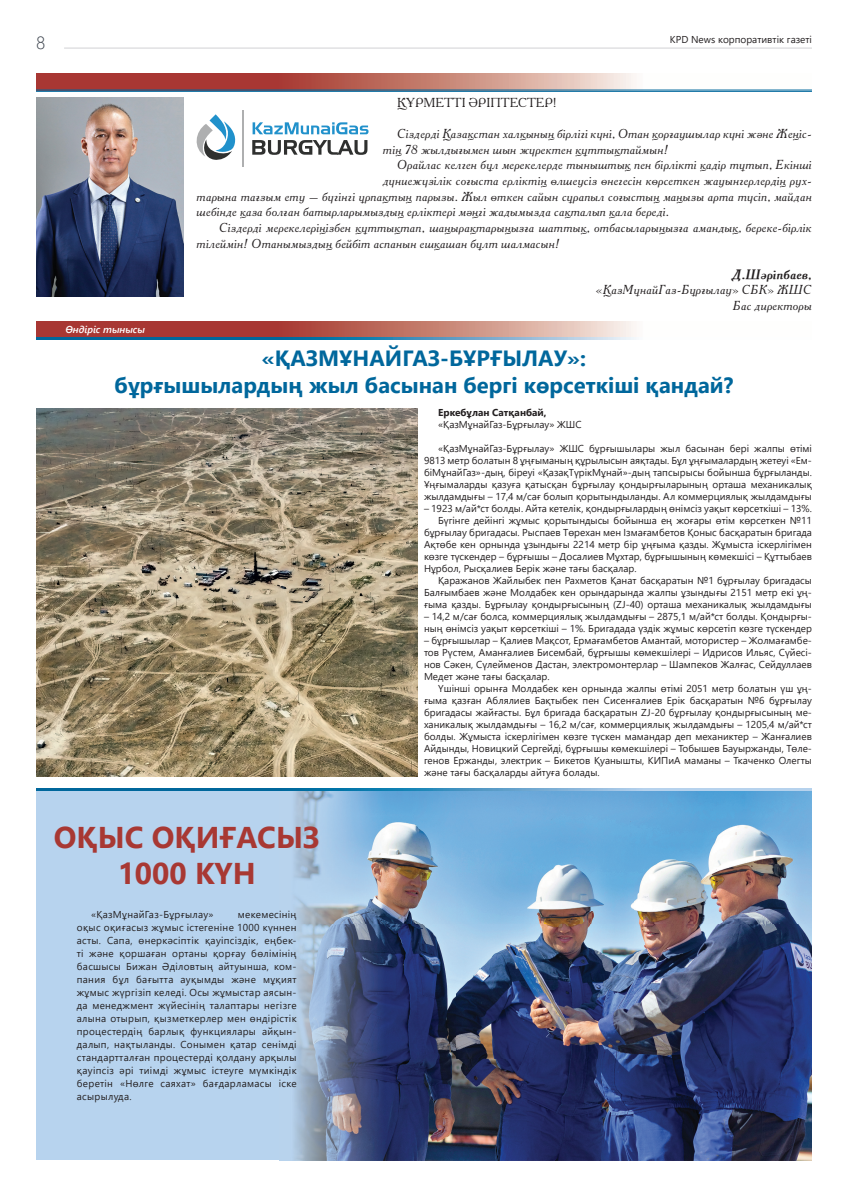
<style>
.page{position:relative;width:848px;height:1197px;background:#fff}
.page>*{position:absolute;margin:0;border:0;box-sizing:border-box;transform-origin:0 0}
.t1{font:700 30px/36px "Segoe UI";color:#a83833;text-align:center}
.t2{font:700 22px/26.4px "Segoe UI";color:#00679c;text-align:center}
.t3{font:300 18px "Segoe UI";color:#3d444e}
.t4{font:italic 13px/15.6px "Academy DT";color:#231f20}
.t5{font:13px "Academy DT";color:#231f20}
.t6{font:italic 700 13px "Academy.kz";color:#231f20}
.t7{font:10px/12px "Segoe UI";color:#231f20;text-align:justify}
.t8{font:10px "Segoe UI";letter-spacing:.03em;color:#231f20}
.t9{font:700 10px "Segoe UI";color:#231f20}
.t10{font:italic 600 10px "Segoe UI";color:#fff}
</style>
<div class="page">
<hr style="left:64px;top:48px;width:748px;height:1px;background:#d1d2d4">
<div style="left:36px;top:788px;width:776px;height:371px;background:#b7d3ee"></div>
<img style="left:279px;top:790px;width:533px;height:369px">
<svg style="left:36px;top:74px;width:776px;height:16px"></svg>
<hr style="left:36px;top:91px;width:776px;height:1px;background:#00679c">
<hr style="left:36px;top:90px;width:776px;height:1px;background:#00679c">
<svg style="left:196px;top:114px;width:40px;height:46px"></svg>
<svg style="left:252px;top:140px;width:115px;height:15px"></svg>
<svg style="left:252px;top:122px;width:116px;height:12px"></svg>
<hr style="left:243px;top:110px;width:1px;height:57px;background:#aeafb0">
<img style="left:36px;top:98px;width:148px;height:198px">
<svg style="left:36px;top:321px;width:600px;height:16px;background:#be6c63"></svg>
<svg style="left:36px;top:337px;width:600px;height:2px"></svg>
<svg style="left:36px;top:788px;width:594px;height:2px"></svg>
<img style="left:36px;top:408px;width:382px;height:368px">
<h3 class="t3" style="left:36px;top:26px;width:11px">8</h3>
<p class="t7" style="left:670px;top:33px;width:143px">KPD News корпоративтік газеті</p>
<h3 class="t5" style="left:397px;top:94px;width:161px">ҚҰРМЕТТІ ӘРІПТЕСТЕР!</h3>
<h3 class="t4" style="left:383px;top:126px;width:430px;text-indent:14px">Сіздерді Қазақстан халқының бірлігі күні, Отан қорғаушылар күні және Жеңіс&shy;тің 78 жылдығымен шын жүректен құттықтаймын!</h3>
<h3 class="t4" style="left:397px;top:157px;width:416px">Орайлас келген бұл мерекелерде тыныштық пен бірлікті қадір тұтып, Екінші</h3>
<h3 class="t4" style="left:383px;top:173px;width:430px">дүниежүзілік соғыста ерліктің өлшеусіз өнегесін көрсеткен жауынгерлердің рух-</h3>
<h3 class="t4" style="left:197px;top:188px;width:617px">тарына тағзым ету – бүгінгі ұрпақтың парызы. Жыл өткен сайын сұрапыл соғыстың маңызы арта түсіп, майдан</h3>
<h3 class="t4" style="left:197px;top:204px;width:474px">шебінде қаза болған батырларымыздың ерліктері мәңгі жадымызда сақталып қала береді.</h3>
<h3 class="t4" style="left:219px;top:220px;width:594px">Сіздерді мерекелеріңізбен құттықтап, шаңырақтарыңызға шаттық, отбасыларыңызға амандық, береке-бірлік</h3>
<h3 class="t4" style="left:197px;top:235px;width:365px">тілеймін! Отанымыздың бейбіт аспанын ешқашан бұлт шалмасын!</h3>
<h3 class="t6" style="left:731px;top:266px;width:82px">Д.Шәріпбаев,</h3>
<h3 class="t4" style="left:596px;top:282px;width:217px;text-align:right">«ҚазМұнайГаз-Бұрғылау» СБК» ЖШС<br>Бас директоры</h3>
<p class="t10" style="left:65px;top:320px;width:81px">Өндіріс тынысы</p>
<h2 class="t2" style="left:115px;top:343px;width:620px">«ҚАЗМҰНАЙГАЗ-БҰРҒЫЛАУ»:<br>бұрғышылардың жыл басынан бергі көрсеткіші қандай?</h2>
<p class="t9" style="left:438px;top:403px;width:110px">Еркебұлан Сатқанбай,</p>
<p class="t7" style="left:438px;top:417px;width:145px">«ҚазМұнайГаз-Бұрғылау» ЖШС</p>
<p class="t7" style="left:424px;top:441px;width:389px;text-indent:14px">«ҚазМұнайГаз-Бұрғылау» ЖШС бұрғышылары жыл басынан бері жалпы өтімі 9813 метр болатын 8 ұңғыманың құрылысын аяқтады. Бұл ұңғымалардың жетеуі «Ем&shy;біМұнайГаз»-дың, біреуі «ҚазақТүрікМұнай»-дың тапсырысы бойынша бұрғыланды.<br>Ұңғымаларды қазуға қатысқан бұрғылау қондырғыларының орташа механикалық жылдамдығы – 17,4 м/сағ болып қорытындыланды. Ал коммерциялық жылдамдығы</p>
<p class="t7" style="left:424px;top:501px;width:389px">– 1923 м/ай*ст болды. Айта кетелік, қондырғылардың өнімсіз уақыт көрсеткіші – 13%.</p>
<p class="t7" style="left:438px;top:513px;width:375px">Бүгінге дейінгі жұмыс қорытындысы бойынша ең жоғары өтім көрсеткен №11</p>
<p class="t7" style="left:424px;top:525px;width:389px">бұрғылау бригадасы. Рыспаев Төрехан мен Ізмағамбетов Қоныс басқаратын бригада</p>
<p class="t7" style="left:424px;top:537px;width:389px">Ақтөбе кен орнында ұзындығы 2214 метр бір ұңғыма қазды. Жұмыста іскерлігімен</p>
<p class="t7" style="left:424px;top:549px;width:389px">көзге түскендер – бұрғышы – Досалиев Мұхтар, бұрғышының көмекшісі – Құттыбаев</p>
<p class="t7" style="left:424px;top:561px;width:214px">Нұрбол, Рысқалиев Берік және тағы басқалар.</p>
<p class="t7" style="left:438px;top:573px;width:375px">Қаражанов Жайлыбек пен Рахметов Қанат басқаратын №1 бұрғылау бригадасы</p>
<p class="t7" style="left:424px;top:585px;width:389px">Балғымбаев және Молдабек кен орындарында жалпы ұзындығы 2151 метр екі ұң-</p>
<p class="t7" style="left:424px;top:597px;width:389px">ғыма қазды. Бұрғылау қондырғысының (ZJ-40) орташа механикалық жылдамдығы</p>
<p class="t7" style="left:424px;top:609px;width:389px">– 14,2 м/сағ болса, коммерциялық жылдамдығы – 2875,1 м/ай*ст болды. Қондырғы&shy;ның өнімсіз уақыт көрсеткіші – 1%. Бригадада үздік жұмыс көрсетіп көзге түскендер</p>
<p class="t7" style="left:424px;top:633px;width:389px">– бұрғышылар – Қалиев Мақсот, Ермағамбетов Амантай, мотористер – Жолмағамбе&shy;тов Рүстем, Аманғалиев Бисембай, бұрғышы көмекшілері – Идрисов Ильяс, Сүйесі&shy;нов Сәкен, Сүлейменов Дастан, электромонтерлар – Шампеков Жалғас, Сейдуллаев Медет және тағы басқалар.</p>
<p class="t7" style="left:424px;top:681px;width:389px;text-indent:14px">Үшінші орынға Молдабек кен орнында жалпы өтімі 2051 метр болатын үш ұң&shy;ғыма қазған Аблялиев Бақтыбек пен Сисенғалиев Ерік басқаратын №6 бұрғылау бригадасы жайғасты. Бұл бригада басқаратын ZJ-20 бұрғылау қондырғысының ме&shy;ханикалық жылдамдығы – 16,2 м/сағ, коммерциялық жылдамдығы – 1205,4 м/ай*ст болды. Жұмыста іскерлігімен көзге түскен мамандар деп механиктер – Жанғалиев Айдынды, Новицкий Сергейді, бұрғышы көмекшілері – Тобышев Бауыржанды, Төле&shy;генов Ержанды, электрик – Бикетов Қуанышты, КИПиА маманы – Ткаченко Олегты және тағы басқаларды айтуға болады.</p>
<h1 class="t1" style="left:54px;top:817px;width:267px">ОҚЫС ОҚИҒАСЫЗ<br>1000 КҮН</h1>
<p class="t8" style="left:91px;top:904px;width:124px">«ҚазМұнайГаз-Бұрғылау»</p>
<p class="t7" style="left:77px;top:906px;width:221px;line-height:13px;text-indent:161px">мекемесінің оқыс оқиғасыз жұмыс істегеніне 1000 күннен асты. Cапа, өнеркәсіптік қауіпсіздік, еңбек&shy;ті және қоршаған ортаны қорғау бөлімінің басшысы Бижан Әділовтың айтуынша, ком&shy;пания бұл бағытта ауқымды және мұқият жұмыс жүргізіп келеді. Осы жұмыстар аясын&shy;да менеджмент жүйесінің талаптары негізге алына отырып, қызметкерлер мен өндірістік процестердің барлық функциялары айқын&shy;далып, нақтыланды. Сонымен қатар сенімді стандартталған процестерді қолдану арқылы қауіпсіз әрі тиімді жұмыс істеуге мүмкіндік беретін «Нөлге саяхат» бағдарламасы іске асырылуда.</p>
</div>
